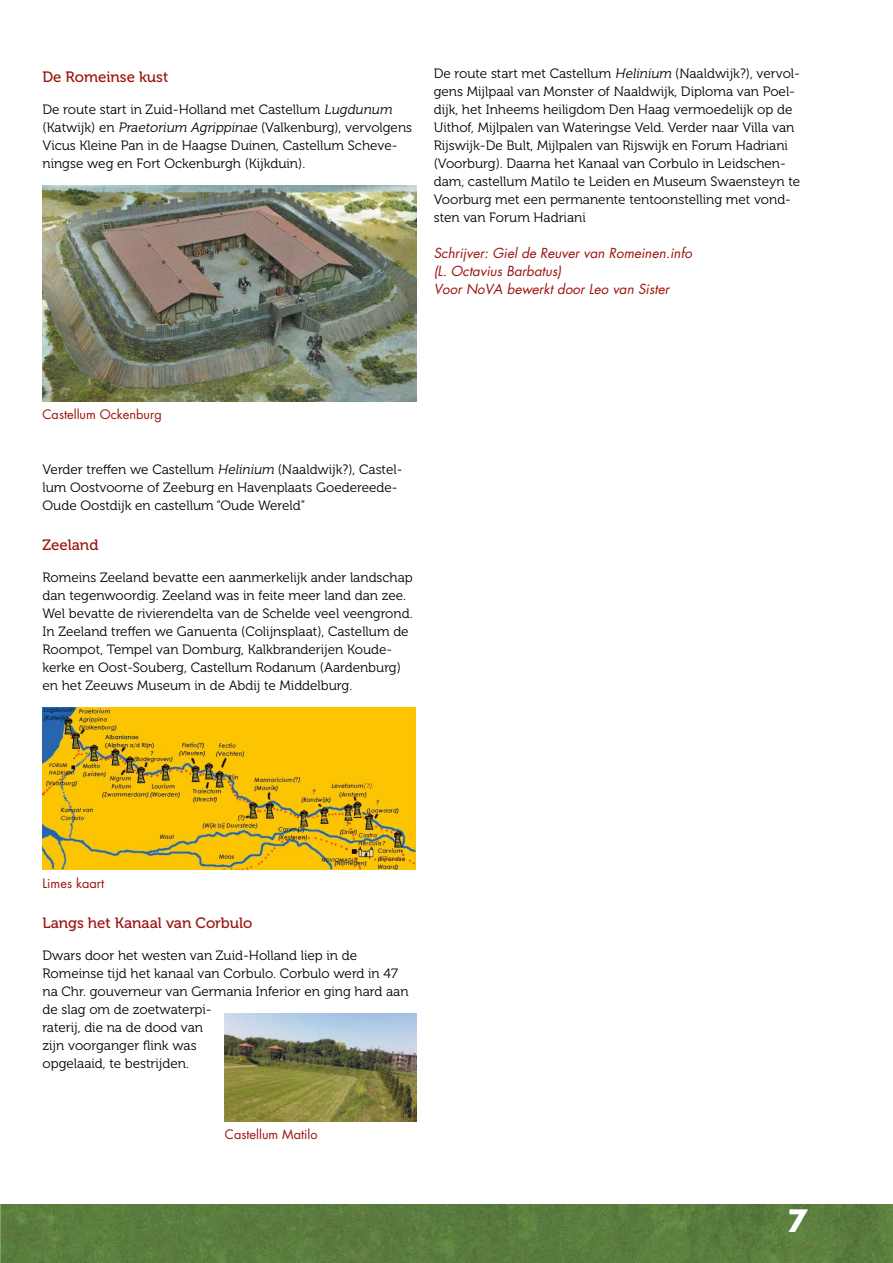
<style>
.page{position:relative;width:893px;height:1263px;background:#fff}
.page>*{position:absolute;margin:0;border:0;box-sizing:border-box;transform-origin:0 0}
.t1{font:700 30px "Futura";color:#fff}
.t2{font:15px "Museo 500";color:#9c130e}
.t3{font:13.5px/18px "Museo 300";color:#000}
.t4{font:italic 13.5px/18px "Futura";color:#9c130e}
.t5{font:12.75px "Futura";color:#9c130e}
.s1{font-style:italic}
.s2{font-weight:800}
</style>
<div class="page">
<img style="left:1px;top:1204px;width:892px;height:59px">
<img style="left:0;top:1204px;width:1px;height:59px">
<img style="left:225px;top:1014px;width:192px;height:108px">
<img style="left:43px;top:186px;width:374px;height:216px">
<img style="left:43px;top:708px;width:373px;height:162px">
<p class="t2" style="left:43px;top:69px;width:127px">De Romeinse kust</p>
<p class="t3" style="left:43px;top:100px;width:371px">De route start in Zuid-Holland met Castellum <span class="s1">Lugdunum </span>(Katwijk) en <span class="s1">Praetorium Agrippinae</span> (Valkenburg), vervolgens Vicus Kleine Pan in de Haagse Duinen, Castellum Scheve&shy;ningse weg en Fort Ockenburgh (Kijkduin).</p>
<p class="t3" style="left:434px;top:64px;width:368px">De route start met Castellum <span class="s1">Helinium</span> (Naaldwijk?), vervol&shy;gens Mijlpaal van Monster of Naaldwijk, Diploma van Poel&shy;dijk, het Inheems heiligdom Den Haag vermoedelijk op de Uithof, Mijlpalen van Wateringse Veld. Verder naar Villa van Rijswijk-De Bult, Mijlpalen van Rijswijk en Forum Hadriani (Voorburg). Daarna het Kanaal van Corbulo in Leidschen&shy;dam, castellum Matilo te Leiden en Museum Swaensteyn te Voorburg met een permanente tentoonstelling met vond&shy;sten van Forum Hadriani</p>
<p class="t4" style="left:434px;top:243px;width:260px">Schrijver: Giel de Reuver van Romeinen.info (L. Octavius Barbatus)<br>Voor NoVA bewerkt door Leo van Sister</p>
<p class="t5" style="left:43px;top:406px;width:121px">Castellum Ockenburg</p>
<p class="t3" style="left:43px;top:460px;width:362px">Verder treffen we Castellum <span class="s1">Helinium</span> (Naaldwijk?), Castel&shy;lum Oostvoorne of Zeeburg en Havenplaats Goedereede-<br>Oude Oostdijk en castellum “Oude Wereld”</p>
<p class="t2" style="left:43px;top:537px;width:57px">Zeeland</p>
<p class="t3" style="left:43px;top:568px;width:372px">Romeins Zeeland bevatte een aanmerkelijk ander landschap dan tegenwoordig. Zeeland was in feite meer land dan zee.<br>Wel bevatte de rivierendelta van de Schelde veel veengrond.<br>In Zeeland treffen we Ganuenta (Colijnsplaat), Castellum de Roompot, Tempel van Domburg, Kalkbranderijen Koude&shy;kerke en Oost-Souberg, Castellum Rodanum (Aardenburg) en het Zeeuws Museum in de Abdij te Middelburg.</p>
<p class="t5" style="left:43px;top:874px;width:63px">Limes kaart</p>
<p class="t2" style="left:43px;top:915px;width:211px">Langs het Kanaal van Corbulo</p>
<p class="t3" style="left:43px;top:946px;width:368px">Dwars door het westen van Zuid-Holland liep in de Romeinse tijd het kanaal van Corbulo. Corbulo werd in 47 na Chr. gouverneur van Germania Inferior en ging hard aan de slag om de zoetwaterpi-<br>raterij, die na de dood van<br>zijn voorganger flink was<br>opgelaaid, te bestrijden.</p>
<p class="t5" style="left:225px;top:1125px;width:94px">Castellum Matilo</p>
<h1 class="t1" style="left:787px;top:1200px;width:24px">7<span class="s2">7</span></h1>
</div>
